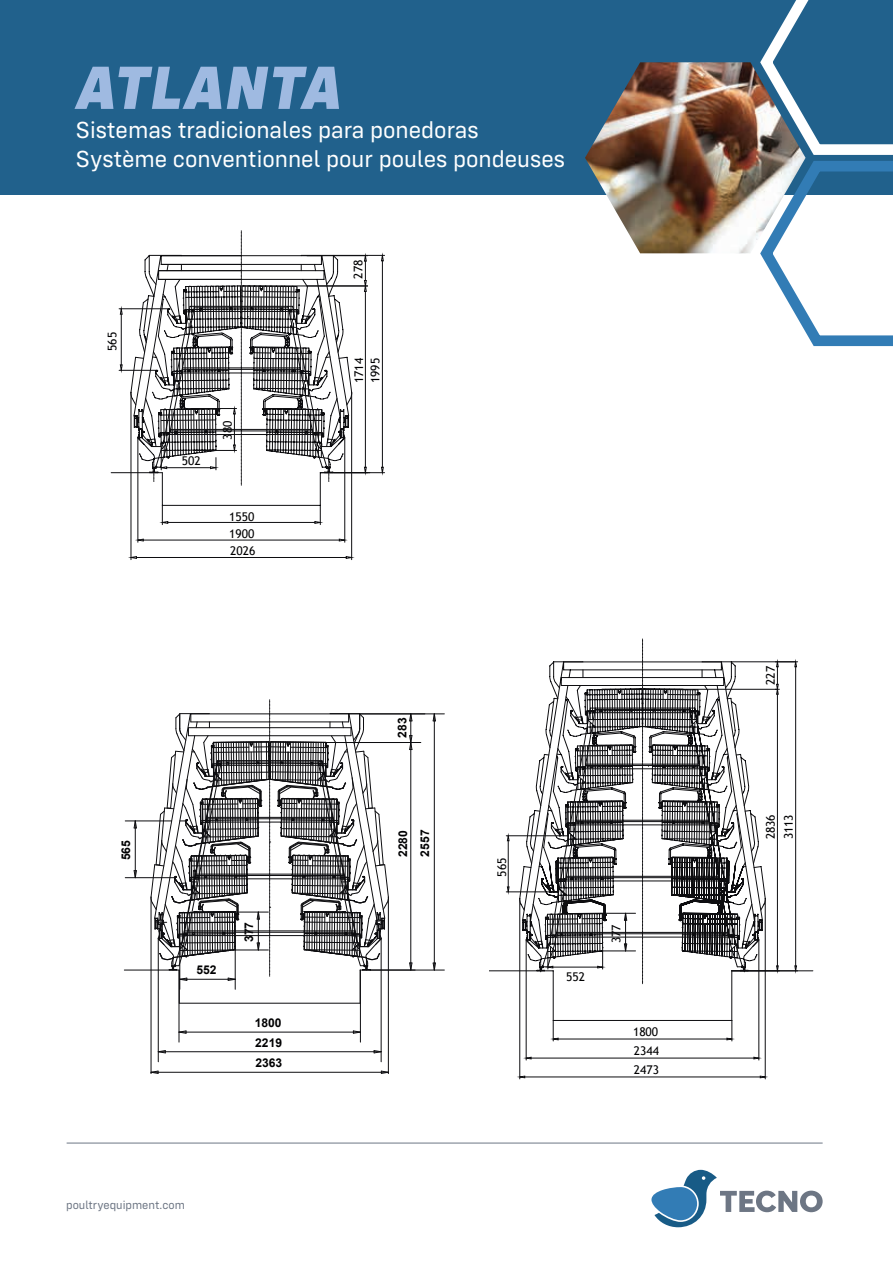
<style>
.page{position:relative;width:893px;height:1263px;background:#fff}
.page>*{position:absolute;margin:0;border:0;box-sizing:border-box;transform-origin:0 0}
.t1{font:italic 800 63px "Config";color:#9fbae1}
.t2{font:24px/28.8px "Config";color:#fff}
.t3{font:700 12.15px/20.1px "Arial";color:#000002;text-align:justify}
.t4{font:12px/17.2px "Trebuchet MS";color:#000002}
.t5{font:12px "Config";color:#6d7684}
</style>
<div class="page">
<hr style="left:67px;top:1143px;width:756px;height:1px;background:#6d7684">
<div style="left:0;top:0;width:893px;height:194px;background:#21618c"></div>
<svg style="left:760px;top:0;width:133px;height:347px"></svg>
<svg style="left:651px;top:1170px;width:172px;height:57px"></svg>
<img style="left:585px;top:62px;width:221px;height:191px">
<hr style="left:131px;top:392px;width:1px;height:168px;background:#0d0d10">
<hr style="left:351px;top:392px;width:1px;height:168px;background:#0d0d10">
<svg style="left:129px;top:556px;width:225px;height:3px"></svg>
<hr style="left:333px;top:255px;width:52px;height:1px;background:#0d0d10">
<hr style="left:333px;top:472px;width:52px;height:1px;background:#0d0d10">
<svg style="left:381px;top:253px;width:3px;height:222px"></svg>
<svg style="left:364px;top:253px;width:3px;height:32px"></svg>
<svg style="left:162px;top:285px;width:208px;height:240px"></svg>
<svg style="left:160px;top:521px;width:163px;height:3px"></svg>
<hr style="left:138px;top:438px;width:1px;height:104px;background:#0d0d10">
<hr style="left:344px;top:438px;width:1px;height:104px;background:#0d0d10">
<svg style="left:136px;top:539px;width:211px;height:2px"></svg>
<svg style="left:111px;top:231px;width:241px;height:254px"></svg>
<hr style="left:360px;top:714px;width:84px;height:1px;background:#0d0d10">
<hr style="left:370px;top:970px;width:74px;height:1px;background:#0d0d10">
<hr style="left:434px;top:721px;width:1px;height:242px;background:#0d0d10">
<svg style="left:433px;top:713px;width:3px;height:9px"></svg>
<svg style="left:433px;top:963px;width:3px;height:7px"></svg>
<hr style="left:125px;top:821px;width:47px;height:1px;background:#0d0d10">
<hr style="left:125px;top:877px;width:49px;height:1px;background:#0d0d10">
<hr style="left:135px;top:828px;width:1px;height:43px;background:#0d0d10">
<svg style="left:134px;top:820px;width:3px;height:9px"></svg>
<svg style="left:134px;top:870px;width:3px;height:8px"></svg>
<hr style="left:180px;top:957px;width:1px;height:32px;background:#0d0d10">
<hr style="left:235px;top:950px;width:1px;height:39px;background:#0d0d10">
<hr style="left:179px;top:970px;width:1px;height:72px;background:#0d0d10">
<hr style="left:360px;top:970px;width:1px;height:72px;background:#0d0d10">
<hr style="left:186px;top:1032px;width:167px;height:1px;background:#0d0d10">
<svg style="left:179px;top:1030px;width:8px;height:3px"></svg>
<svg style="left:353px;top:1030px;width:8px;height:3px"></svg>
<hr style="left:158px;top:938px;width:1px;height:124px;background:#0d0d10">
<hr style="left:381px;top:938px;width:1px;height:124px;background:#0d0d10">
<hr style="left:165px;top:1051px;width:209px;height:1px;background:#0d0d10">
<svg style="left:158px;top:1050px;width:8px;height:3px"></svg>
<svg style="left:374px;top:1050px;width:7px;height:3px"></svg>
<hr style="left:151px;top:897px;width:1px;height:177px;background:#0d0d10">
<hr style="left:388px;top:897px;width:1px;height:177px;background:#0d0d10">
<hr style="left:158px;top:1072px;width:223px;height:1px;background:#0d0d10">
<svg style="left:151px;top:1071px;width:8px;height:3px"></svg>
<svg style="left:381px;top:1071px;width:8px;height:3px"></svg>
<hr style="left:124px;top:970px;width:55px;height:1px;background:#0d0d10">
<hr style="left:179px;top:1003px;width:181px;height:1px;background:#0d0d10">
<hr style="left:336px;top:742px;width:85px;height:1px;background:#0d0d10">
<hr style="left:411px;top:749px;width:1px;height:214px;background:#0d0d10">
<svg style="left:409px;top:962px;width:3px;height:8px"></svg>
<svg style="left:151px;top:700px;width:238px;height:281px"></svg>
<svg style="left:409px;top:713px;width:3px;height:37px"></svg>
<svg style="left:519px;top:1021px;width:247px;height:58px"></svg>
<svg style="left:517px;top:1076px;width:250px;height:2px"></svg>
<hr style="left:731px;top:661px;width:67px;height:1px;background:#0d0d10">
<svg style="left:489px;top:662px;width:324px;height:359px"></svg>
<svg style="left:553px;top:1021px;width:181px;height:20px"></svg>
<svg style="left:551px;top:1038px;width:183px;height:2px"></svg>
<hr style="left:759px;top:940px;width:1px;height:120px;background:#0d0d10">
<hr style="left:526px;top:940px;width:1px;height:120px;background:#0d0d10">
<svg style="left:524px;top:1057px;width:237px;height:2px"></svg>
<hr style="left:506px;top:891px;width:44px;height:1px;background:#0d0d10">
<hr style="left:506px;top:835px;width:54px;height:1px;background:#0d0d10">
<svg style="left:507px;top:833px;width:2px;height:61px"></svg>
<svg style="left:522px;top:639px;width:235px;height:382px"></svg>
<svg style="left:519px;top:661px;width:247px;height:296px"></svg>
<h1 class="t1" style="left:76px;top:49px;width:268px">ATLANTA</h1>
<p class="t2" style="left:76px;top:115px;width:491px">Sistemas tradicionales para ponedoras<br>Système conventionnel pour poules pondeuses</p>
<p class="t4" style="left:104px;top:351px;width:20px;rotate:-90deg">565</p>
<p class="t4" style="left:182px;top:452px;width:20px">502</p>
<p class="t4" style="left:219px;top:440px;width:20px;rotate:-90deg">380</p>
<p class="t4" style="left:229px;top:508px;width:28px;text-align:justify">1550<br>1900<br>2026</p>
<p class="t4" style="left:350px;top:279px;width:20px;rotate:-90deg">278</p>
<p class="t4" style="left:351px;top:383px;width:27px;line-height:16.5px;rotate:-90deg">1714<br>1995</p>
<p class="t3" style="left:116px;top:860px;width:22px;rotate:-90deg">565</p>
<p class="t3" style="left:197px;top:960px;width:22px">552</p>
<p class="t3" style="left:239px;top:942px;width:22px;rotate:-90deg">377</p>
<p class="t3" style="left:255px;top:1013px;width:29px">1800<br>2219<br>2363</p>
<p class="t5" style="left:66px;top:1197px;width:120px">poultryequipment.com</p>
<p class="t3" style="left:392px;top:738px;width:22px;rotate:-90deg">283</p>
<p class="t3" style="left:393px;top:857px;width:28px;rotate:-90deg">2280</p>
<p class="t3" style="left:415px;top:856px;width:28px;rotate:-90deg">2557</p>
<p class="t4" style="left:493px;top:876px;width:20px;rotate:-90deg">565</p>
<p class="t4" style="left:566px;top:968px;width:20px">552</p>
<p class="t4" style="left:608px;top:943px;width:20px;rotate:-90deg">377</p>
<p class="t4" style="left:633px;top:1021px;width:27px;line-height:20px">1800<br>2344</p>
<p class="t4" style="left:634px;top:1061px;width:27px">2473</p>
<p class="t4" style="left:762px;top:685px;width:20px;rotate:-90deg">227</p>
<p class="t4" style="left:767px;top:688px;width:20px;rotate:-90deg">283</p>
<p class="t4" style="left:762px;top:839px;width:27px;line-height:18px;rotate:-90deg">2836<br>3113</p>
</div>
